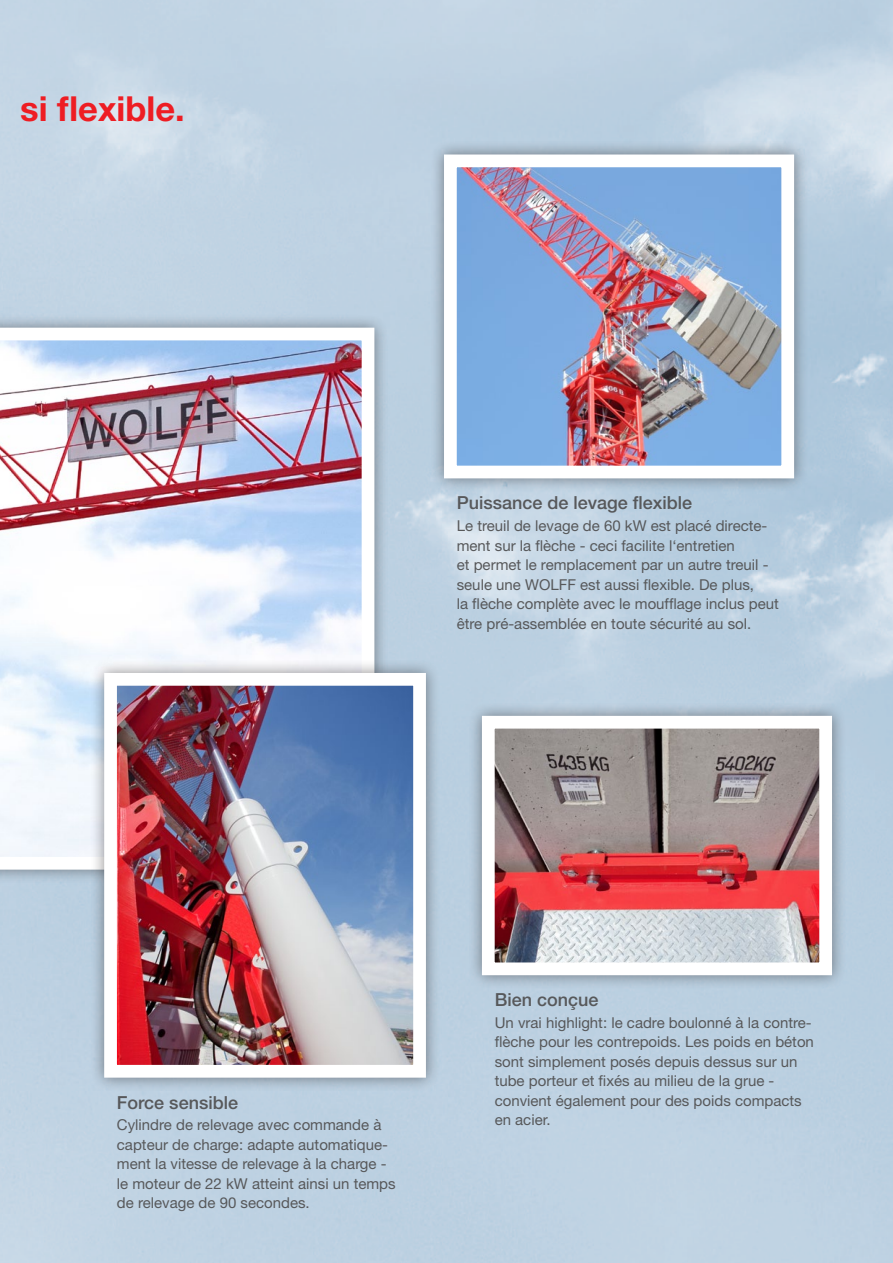
<style>
.page{position:relative;width:893px;height:1263px;background:#fff}
.page>*{position:absolute;margin:0;border:0;box-sizing:border-box;transform-origin:0 0}
.t1{font:700 34.5px "Helvetica Neue";color:#ee1d23}
.BILDBESCHRIFTUNG_Hea{font:500 18px "Helvetica Neue";color:#57585a}
.t2{font:15px/19.5px "Helvetica Neue";color:#57585a}
</style>
<div class="page">
<div style="left:0;top:313px;width:389px;height:571px;background:#231f20;opacity:.5"></div>
<svg style="left:0;top:328px;width:374px;height:542px"></svg>
<div style="left:468px;top:701px;width:378px;height:288px;background:#231f20;opacity:.5"></div>
<img style="left:496px;top:730px;width:322px;height:231px">
<div style="left:482px;top:716px;width:350px;height:259px;border:13px solid #fff"></div>
<div style="left:430px;top:140px;width:378px;height:352px;background:#231f20;opacity:.5"></div>
<img style="left:458px;top:168px;width:322px;height:296px">
<div style="left:444px;top:154px;width:350px;height:324px;border:13px solid #fff"></div>
<div style="left:90px;top:659px;width:350px;height:433px;background:#231f20;opacity:.5"></div>
<img style="left:118px;top:687px;width:294px;height:377px">
<div style="left:104px;top:673px;width:322px;height:405px;border:13px solid #fff"></div>
<h1 class="t1" style="left:20px;top:87px;width:166px">si flexible.</h1>
<p class="BILDBESCHRIFTUNG_Hea" style="left:457px;top:492px;width:237px">Puissance de levage flexible</p>
<p class="t2" style="left:457px;top:516px;width:324px">Le treuil de levage de 60 kW est placé directe&shy;ment sur la flèche - ceci facilite l‘entretien<br>et permet le remplacement par un autre treuil - seule une WOLFF est aussi flexible. De plus,<br>la flèche complète avec le moufflage inclus peut être pré-assemblée en toute sécurité au sol.</p>
<p class="BILDBESCHRIFTUNG_Hea" style="left:117px;top:1091px;width:123px">Force sensible</p>
<p class="t2" style="left:117px;top:1115px;width:280px">Cylindre de relevage avec commande à capteur de charge: adapte automatique&shy;ment la vitesse de relevage à la charge - le moteur de 22 kW atteint ainsi un temps de relevage de 90 secondes.</p>
<p class="BILDBESCHRIFTUNG_Hea" style="left:495px;top:989px;width:105px">Bien conçue</p>
<p class="t2" style="left:495px;top:1012px;width:321px">Un vrai highlight: le cadre boulonné à la contre&shy;flèche pour les contrepoids. Les poids en béton sont simplement posés depuis dessus sur un tube porteur et fixés au milieu de la grue - convient également pour des poids compacts en acier.</p>
</div>
